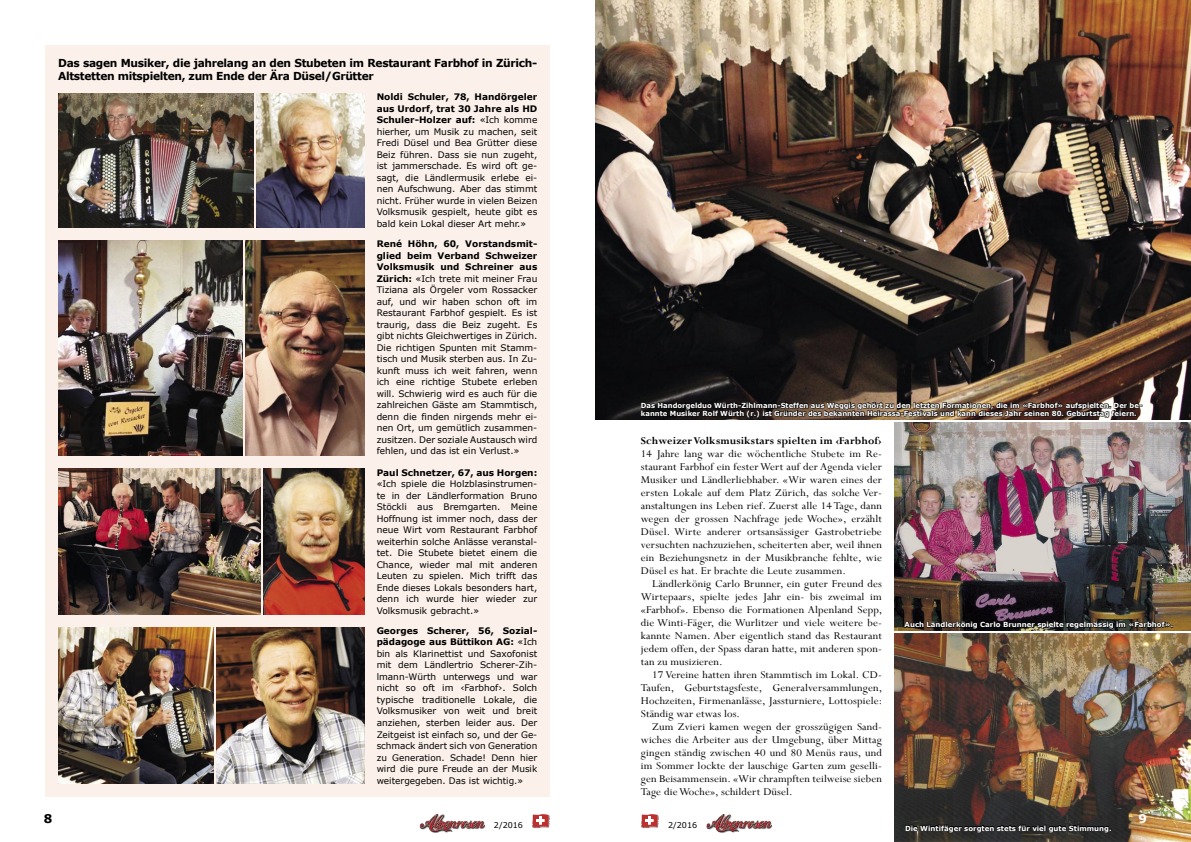
<style>
.page{position:relative;width:1191px;height:842px;background:#fff}
.page>*{position:absolute;margin:0;border:0;box-sizing:border-box;transform-origin:0 0}
.t1{font:700 12px "Verdana";color:#000}
.t2{font:700 12px "Verdana";color:#fff}
.t3{font:11.6px/13px "Perpetua";letter-spacing:.01em;color:#000;text-align:justify;scale:1.05 1}
.t4{font:700 11.6px "Perpetua";letter-spacing:.01em;color:#000}
.t5{font:700 11px/13.5px "Verdana";letter-spacing:-.03em;color:#000}
.t6{font:9px/11.5px "Verdana";color:#000;text-align:justify}
.t7{font:8px "Verdana";color:#000}
.t8{font:700 7px/8px "Verdana";color:#fff}
.s1{font-weight:700}
</style>
<div class="page">
<img style="left:429px;top:814px;width:51px;height:8px">
<img style="left:532px;top:815px;width:18px;height:13px">
<svg style="left:532px;top:814px;width:17px;height:13px"></svg>
<img style="left:716px;top:814px;width:51px;height:8px">
<img style="left:641px;top:815px;width:18px;height:13px">
<svg style="left:641px;top:814px;width:17px;height:13px"></svg>
<img style="left:894px;top:634px;width:297px;height:208px">
<img style="left:894px;top:422px;width:297px;height:209px">
<img style="left:595px;top:0;width:596px;height:420px">
<svg style="left:641px;top:402px;width:501px;height:16px;background:#2d221b"></svg>
<svg style="left:904px;top:621px;width:268px;height:8px;background:#17140f"></svg>
<svg style="left:905px;top:825px;width:206px;height:7px"></svg>
<div style="left:45px;top:45px;width:505px;height:752px;background:#fbf1ea"></div>
<img style="left:58px;top:469px;width:202px;height:145px">
<img style="left:216px;top:627px;width:148px;height:157px">
<img style="left:263px;top:469px;width:101px;height:145px">
<img style="left:256px;top:94px;width:108px;height:134px">
<img style="left:58px;top:94px;width:195px;height:134px">
<img style="left:58px;top:627px;width:155px;height:157px">
<img style="left:245px;top:240px;width:119px;height:216px">
<img style="left:58px;top:240px;width:185px;height:216px">
<p class="t5" style="left:58px;top:56px;width:480px">Das sagen Musiker, die jahrelang an den Stubeten im Restaurant Farbhof in Zürich-<br>Altstetten mitspielten, zum Ende der Ära Düsel/Grütter</p>
<p class="t6" style="left:377px;top:91px;width:162px"><span class="s1">Noldi Schuler, 78, Handörgeler aus Urdorf, trat 30 Jahre als HD Schuler-Holzer auf:</span> «Ich komme hierher, um Musik zu machen, seit Fredi Düsel und Bea Grütter diese Beiz führen. Dass sie nun zugeht, ist jammerschade. Es wird oft ge&shy;sagt, die Ländlermusik erlebe ei&shy;nen Aufschwung. Aber das stimmt nicht. Früher wurde in vielen Beizen Volksmusik gespielt, heute gibt es bald kein Lokal dieser Art mehr.»</p>
<p class="t6" style="left:377px;top:238px;width:162px"><span class="s1">René Höhn, 60, Vorstandsmit&shy;glied beim Verband Schweizer Volksmusik und Schreiner aus Zürich:</span> «Ich trete mit meiner Frau Tiziana als Örgeler vom Rossacker auf, und wir haben schon oft im Restaurant Farbhof gespielt. Es ist traurig, dass die Beiz zugeht. Es gibt nichts Gleichwertiges in Zürich.<br>Die richtigen Spunten mit Stamm&shy;tisch und Musik sterben aus. In Zu&shy;kunft muss ich weit fahren, wenn ich eine richtige Stubete erleben will. Schwierig wird es auch für die zahlreichen Gäste am Stammtisch, denn die finden nirgends mehr ei&shy;nen Ort, um gemütlich zusammen&shy;zusitzen. Der soziale Austausch wird fehlen, und das ist ein Verlust.»</p>
<p class="t6" style="left:377px;top:466px;width:162px"><span class="s1">Paul Schnetzer, 67, aus Horgen: </span>«Ich spiele die Holzblasinstrumen&shy;te in der Ländlerformation Bruno Stöckli aus Bremgarten. Meine Hoffnung ist immer noch, dass der neue Wirt vom Restaurant Farbhof weiterhin solche Anlässe veranstal&shy;tet. Die Stubete bietet einem die Chance, wieder mal mit anderen Leuten zu spielen. Mich trifft das Ende dieses Lokals besonders hart, denn ich wurde hier wieder zur Volksmusik gebracht.»</p>
<p class="t6" style="left:377px;top:625px;width:162px"><span class="s1">Georges Scherer, 56, Sozial&shy;pädagoge aus Büttikon AG:</span> «Ich bin als Klarinettist und Saxofonist mit dem Ländlertrio Scherer-Zih&shy;lmann-Würth unterwegs und war nicht so oft im ‹Farbhof›. Solch typische traditionelle Lokale, die Volksmusiker von weit und breit anziehen, sterben leider aus. Der Zeitgeist ist einfach so, und der Ge&shy;schmack ändert sich von Generation zu Generation. Schade! Denn hier wird die pure Freude an der Musik weitergegeben. Das ist wichtig.»</p>
<p class="t8" style="left:641px;top:401px;width:503px">Das Handorgelduo Würth-Zihlmann-Steffen aus Weggis gehört zu den letzten Formationen, die im «Farbhof» aufspielten. Der be&shy;kannte Musiker Rolf Würth (r.) ist Gründer des bekannten Heirassa-Festivals und kann dieses Jahr seinen 80. Geburtstag feiern.</p>
<p class="t4" style="left:641px;top:433px;width:242px">Schweizer Volksmusikstars spielten im ‹Farbhof›</p>
<p class="t3" style="left:641px;top:447px;width:231px">14 Jahre lang war die wöchentliche Stubete im Re&shy;staurant Farbhof ein fester Wert auf der Agenda vieler Musiker und Ländlerliebhaber. «Wir waren eines der ersten Lokale auf dem Platz Zürich, das solche Ver&shy;anstaltungen ins Leben rief. Zuerst alle 14 Tage, dann wegen der grossen Nachfrage jede Woche», erzählt Düsel. Wirte anderer ortsansässiger Gastrobetriebe versuchten nachzuziehen, scheiterten aber, weil ihnen ein Beziehungsnetz in der Musikbranche fehlte, wie Düsel es hat. Er brachte die Leute zusammen.</p>
<p class="t3" style="left:641px;top:577px;width:231px;text-indent:11px">Ländlerkönig Carlo Brunner, ein guter Freund des Wirtepaars, spielte jedes Jahr ein- bis zweimal im «Farbhof». Ebenso die Formationen Alpenland Sepp, die Winti-Fäger, die Wurlitzer und viele weitere be&shy;kannte Namen. Aber eigentlich stand das Restaurant jedem offen, der Spass daran hatte, mit anderen spon&shy;tan zu musizieren.</p>
<p class="t3" style="left:641px;top:668px;width:231px;text-indent:11px">17 Vereine hatten ihren Stammtisch im Lokal. CD-Taufen, Geburtstagsfeste, Generalversammlungen, Hochzeiten, Firmenanlässe, Jassturniere, Lottospiele:<br>Ständig war etwas los.</p>
<p class="t3" style="left:641px;top:720px;width:231px;text-indent:11px">Zum Zvieri kamen wegen der grosszügigen Sand&shy;wiches die Arbeiter aus der Umgebung, über Mittag gingen ständig zwischen 40 und 80 Menüs raus, und im Sommer lockte der lauschige Garten zum geselli&shy;gen Beisammensein. «Wir chrampften teilweise sieben Tage die Woche», schildert Düsel.</p>
<p class="t8" style="left:904px;top:620px;width:270px">Auch Ländlerkönig Carlo Brunner spielte regelmässig im «Farbhof».</p>
<p class="t1" style="left:44px;top:810px;width:10px">8</p>
<p class="t2" style="left:1138px;top:810px;width:10px">9</p>
<p class="t7" style="left:494px;top:820px;width:31px">2/2016</p>
<p class="t7" style="left:668px;top:820px;width:31px">2/2016</p>
<p class="t8" style="left:905px;top:824px;width:208px">Die Wintifäger sorgten stets für viel gute Stimmung.</p>
</div>
